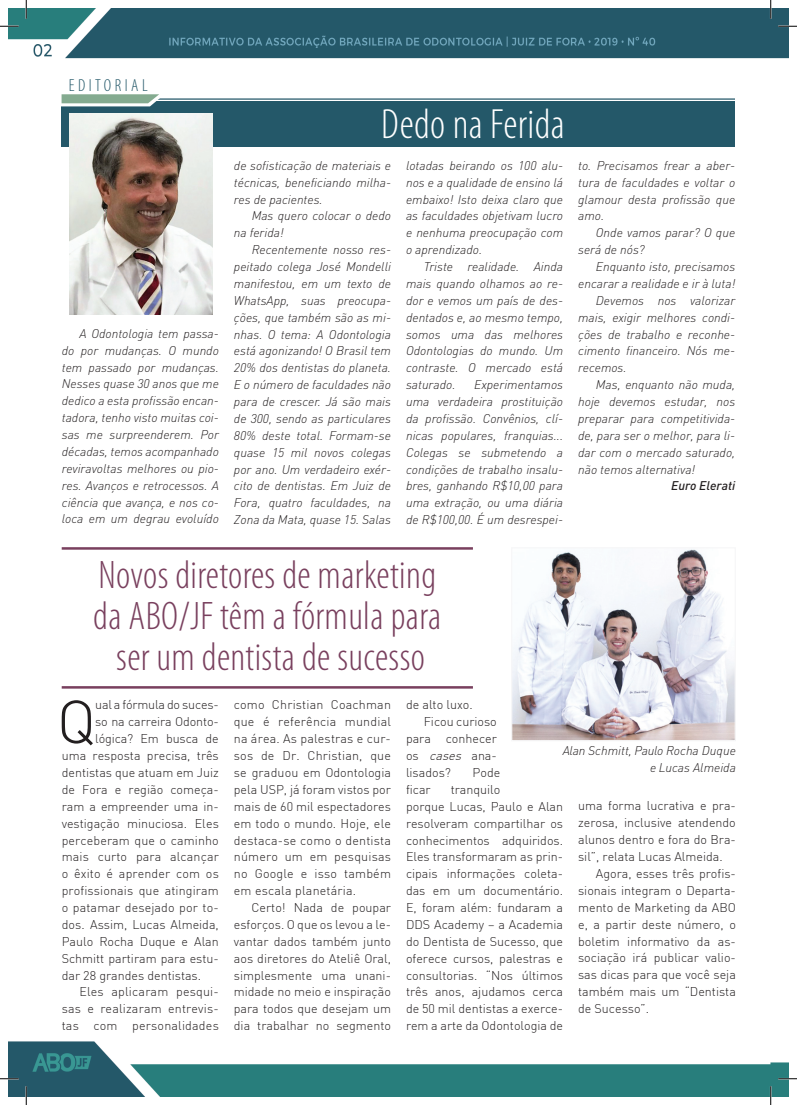
<style>
.page{position:relative;width:797px;height:1105px;background:#fff}
.page>*{position:absolute;margin:0;border:0;box-sizing:border-box;transform-origin:0 0}
.t1{font:300 59.88px "DIN";color:#231f20}
.t2{font:300 condensed 42.5px "Myriad Pro";letter-spacing:.01em;color:#fff}
.t3{font:300 condensed 40px/41.2px "Myriad Pro";letter-spacing:.01em;color:#79405e;text-align:center}
.t4{font:300 condensed 17.5px "Myriad Pro";letter-spacing:.2em;color:#245869}
.t5{font:italic 300 12.5px/16.9px "DIN";color:#231f20;text-align:justify}
.t6{font:300 12.5px/16.9px "DIN";color:#231f20;text-align:justify}
.t7{font:italic 500 12.5px "DIN";color:#231f20}
.s1{font-style:italic}
</style>
<div class="page">
<img style="left:9px;top:9px;width:779px;height:1087px">
<div style="left:62px;top:102px;width:673px;height:45px;background:#245869"></div>
<hr style="left:62px;top:98px;width:673px;height:2px;background:#245869">
<svg style="left:30px;top:93px;width:135px;height:13px"></svg>
<img style="left:70px;top:113px;width:142px;height:202px">
<img style="left:513px;top:549px;width:221px;height:190px">
<div style="left:511px;top:547px;width:225px;height:194px;border:1px solid #f7f7f8"></div>
<hr style="left:62px;top:547px;width:411px;height:3px;background:#79405e">
<hr style="left:62px;top:686px;width:411px;height:3px;background:#79405e">
<svg style="left:0;top:25px;width:19px;height:2px"></svg>
<svg style="left:778px;top:25px;width:19px;height:2px"></svg>
<svg style="left:0;top:1078px;width:19px;height:1px"></svg>
<svg style="left:778px;top:1078px;width:19px;height:1px"></svg>
<svg style="left:25px;top:0;width:2px;height:19px"></svg>
<svg style="left:25px;top:1086px;width:2px;height:19px"></svg>
<svg style="left:770px;top:0;width:1px;height:19px"></svg>
<svg style="left:770px;top:1086px;width:1px;height:19px"></svg>
<h3 class="t4" style="left:69px;top:75px;width:80px">EDITORIAL</h3>
<p class="t5" style="left:62px;top:325px;width:159px;text-indent:18px">A Odontologia tem passa&shy;do por mudanças. O mundo tem passado por mudanças.<br>Nesses quase 30 anos que me dedico a esta profissão encan&shy;tadora, tenho visto muitas coi&shy;sas me surpreenderem. Por décadas, temos acompanhado reviravoltas melhores ou pio&shy;res. Avanços e retrocessos. A ciência que avança, e nos co&shy;loca em um degrau evoluído</p>
<h2 class="t2" style="left:381px;top:98px;width:185px">Dedo na Ferida</h2>
<p class="t5" style="left:234px;top:157px;width:159px">de sofisticação de materiais e técnicas, beneficiando milha&shy;res de pacientes.</p>
<p class="t5" style="left:234px;top:207px;width:159px;text-indent:18px">Mas quero colocar o dedo na ferida!</p>
<p class="t5" style="left:234px;top:241px;width:159px;text-indent:18px">Recentemente nosso res&shy;peitado colega José Mondelli manifestou, em um texto de WhatsApp, suas preocupa&shy;ções, que também são as mi&shy;nhas. O tema: A Odontologia está agonizando! O Brasil tem 20% dos dentistas do planeta.<br>E o número de faculdades não para de crescer. Já são mais de 300, sendo as particulares 80% deste total. Formam-se quase 15 mil novos colegas por ano. Um verdadeiro exér&shy;cito de dentistas. Em Juiz de Fora, quatro faculdades, na Zona da Mata, quase 15. Salas</p>
<p class="t5" style="left:406px;top:157px;width:159px">lotadas beirando os 100 alu&shy;nos e a qualidade de ensino lá embaixo! Isto deixa claro que as faculdades objetivam lucro e nenhuma preocupação com o aprendizado.</p>
<p class="t5" style="left:406px;top:258px;width:159px;text-indent:18px">Triste realidade. Ainda mais quando olhamos ao re&shy;dor e vemos um país de des&shy;dentados e, ao mesmo tempo, somos uma das melhores Odontologias do mundo. Um contraste. O mercado está saturado.</p>
<p class="t5" style="left:406px;top:376px;width:159px;text-indent:68px">Experimentamos uma verdadeira prostituição da profissão. Convênios, clí&shy;nicas populares, franquias...<br>Colegas se submetendo a condições de trabalho insalu&shy;bres, ganhando R$10,00 para uma extração, ou uma diária de R$100,00. É um desrespei-</p>
<h3 class="t3" style="left:93px;top:554px;width:349px">Novos diretores de marketing da ABO/JF têm a fórmula para ser um dentista de sucesso</h3>
<p class="t5" style="left:578px;top:157px;width:159px">to. Precisamos frear a aber&shy;tura de faculdades e voltar o glamour desta profissão que amo.</p>
<p class="t5" style="left:578px;top:224px;width:159px;text-indent:18px">Onde vamos parar? O que será de nós?</p>
<p class="t5" style="left:596px;top:258px;width:141px">Enquanto isto, precisamos</p>
<p class="t5" style="left:578px;top:275px;width:159px">encarar a realidade e ir à luta!</p>
<p class="t5" style="left:596px;top:292px;width:141px">Devemos nos valorizar</p>
<p class="t5" style="left:578px;top:309px;width:159px">mais, exigir melhores condi-</p>
<p class="t5" style="left:578px;top:325px;width:159px">ções de trabalho e reconhe-</p>
<p class="t5" style="left:578px;top:342px;width:159px">cimento financeiro. Nós me-</p>
<p class="t5" style="left:578px;top:359px;width:50px">recemos.</p>
<p class="t5" style="left:596px;top:376px;width:141px">Mas, enquanto não muda,</p>
<p class="t5" style="left:578px;top:393px;width:159px">hoje devemos estudar, nos</p>
<p class="t5" style="left:578px;top:410px;width:159px">preparar para competitivida-</p>
<p class="t5" style="left:578px;top:427px;width:159px">de, para ser o melhor, para li-</p>
<p class="t5" style="left:578px;top:444px;width:159px">dar com o mercado saturado,</p>
<p class="t5" style="left:578px;top:460px;width:118px">não temos alternativa!</p>
<p class="t7" style="left:671px;top:478px;width:66px">Euro Elerati</p>
<h1 class="t1" style="left:57px;top:685px;width:40px">Q</h1>
<p class="t6" style="left:95px;top:696px;width:125px">ual a fórmula do suces-</p>
<p class="t6" style="left:95px;top:713px;width:125px">so na carreira Odonto-</p>
<p class="t6" style="left:95px;top:730px;width:125px">lógica? Em busca de</p>
<p class="t6" style="left:62px;top:747px;width:159px">uma resposta precisa, três</p>
<p class="t6" style="left:62px;top:764px;width:159px">dentistas que atuam em Juiz</p>
<p class="t6" style="left:62px;top:781px;width:159px">de Fora e região começa-</p>
<p class="t6" style="left:62px;top:798px;width:159px">ram a empreender uma in-</p>
<p class="t6" style="left:62px;top:814px;width:159px">vestigação minuciosa. Eles</p>
<p class="t6" style="left:62px;top:831px;width:159px">perceberam que o caminho</p>
<p class="t6" style="left:62px;top:848px;width:159px">mais curto para alcançar</p>
<p class="t6" style="left:62px;top:865px;width:159px">o êxito é aprender com os</p>
<p class="t6" style="left:62px;top:882px;width:159px">profissionais que atingiram</p>
<p class="t6" style="left:62px;top:899px;width:159px">o patamar desejado por to-</p>
<p class="t6" style="left:62px;top:916px;width:159px">dos. Assim, Lucas Almeida,</p>
<p class="t6" style="left:62px;top:933px;width:159px">Paulo Rocha Duque e Alan</p>
<p class="t6" style="left:62px;top:949px;width:159px">Schmitt partiram para estu-</p>
<p class="t6" style="left:62px;top:966px;width:141px">dar 28 grandes dentistas.</p>
<p class="t6" style="left:79px;top:983px;width:141px">Eles aplicaram pesqui-</p>
<p class="t6" style="left:62px;top:1000px;width:159px">sas e realizaram entrevis-</p>
<p class="t6" style="left:62px;top:1017px;width:159px">tas com personalidades</p>
<p class="t6" style="left:234px;top:696px;width:159px">como Christian Coachman que é referência mundial na área. As palestras e cur&shy;sos de Dr. Christian, que se graduou em Odontologia pela USP, já foram vistos por mais de 60 mil espectadores em todo o mundo. Hoje, ele destaca-se como o dentista número um em pesquisas no Google e isso também em escala planetária.</p>
<p class="t6" style="left:234px;top:899px;width:159px;text-indent:18px">Certo! Nada de poupar esforços. O que os levou a le&shy;vantar dados também junto aos diretores do Ateliê Oral, simplesmente uma unani&shy;midade no meio e inspiração para todos que desejam um dia trabalhar no segmento</p>
<p class="t6" style="left:406px;top:696px;width:68px">de alto luxo.</p>
<p class="t6" style="left:424px;top:713px;width:75px">Ficou curioso</p>
<p class="t6" style="left:406px;top:730px;width:92px">para conhecer</p>
<p class="t6" style="left:406px;top:747px;width:92px">o s <span class="s1">cases</span> a n a -</p>
<p class="t6" style="left:406px;top:764px;width:46px">lisados?</p>
<p class="t6" style="left:472px;top:764px;width:29px">Pode</p>
<p class="t6" style="left:406px;top:781px;width:26px">ficar</p>
<p class="t5" style="left:562px;top:742px;width:175px;text-align:right">Alan Schmitt, Paulo Rocha Duque e Lucas Almeida</p>
<p class="t6" style="left:578px;top:797px;width:159px">uma forma lucrativa e pra&shy;zerosa, inclusive atendendo alunos dentro e fora do Bra&shy;sil”, relata Lucas Almeida.</p>
<p class="t6" style="left:578px;top:865px;width:159px;text-indent:18px">Agora, esses três profis&shy;sionais integram o Departa&shy;mento de Marketing da ABO e, a partir deste número, o boletim informativo da as&shy;sociação irá publicar valio&shy;sas dicas para que você seja também mais um “Dentista de Sucesso”.</p>
<p class="t6" style="left:406px;top:781px;width:159px;text-align:left;text-indent:45px">tranquilo<br>porque Lucas, Paulo e Alan resolveram compartilhar os conhecimentos adquiridos.<br>Eles transformaram as prin&shy;cipais informações coleta&shy;das em um documentário.<br>E, foram além: fundaram a<br>DDS Academy – a Academia do Dentista de Sucesso, que oferece cursos, palestras e consultorias. “Nos últimos três anos, ajudamos cerca de 50 mil dentistas a exerce&shy;rem a arte da Odontologia de</p>
</div>
